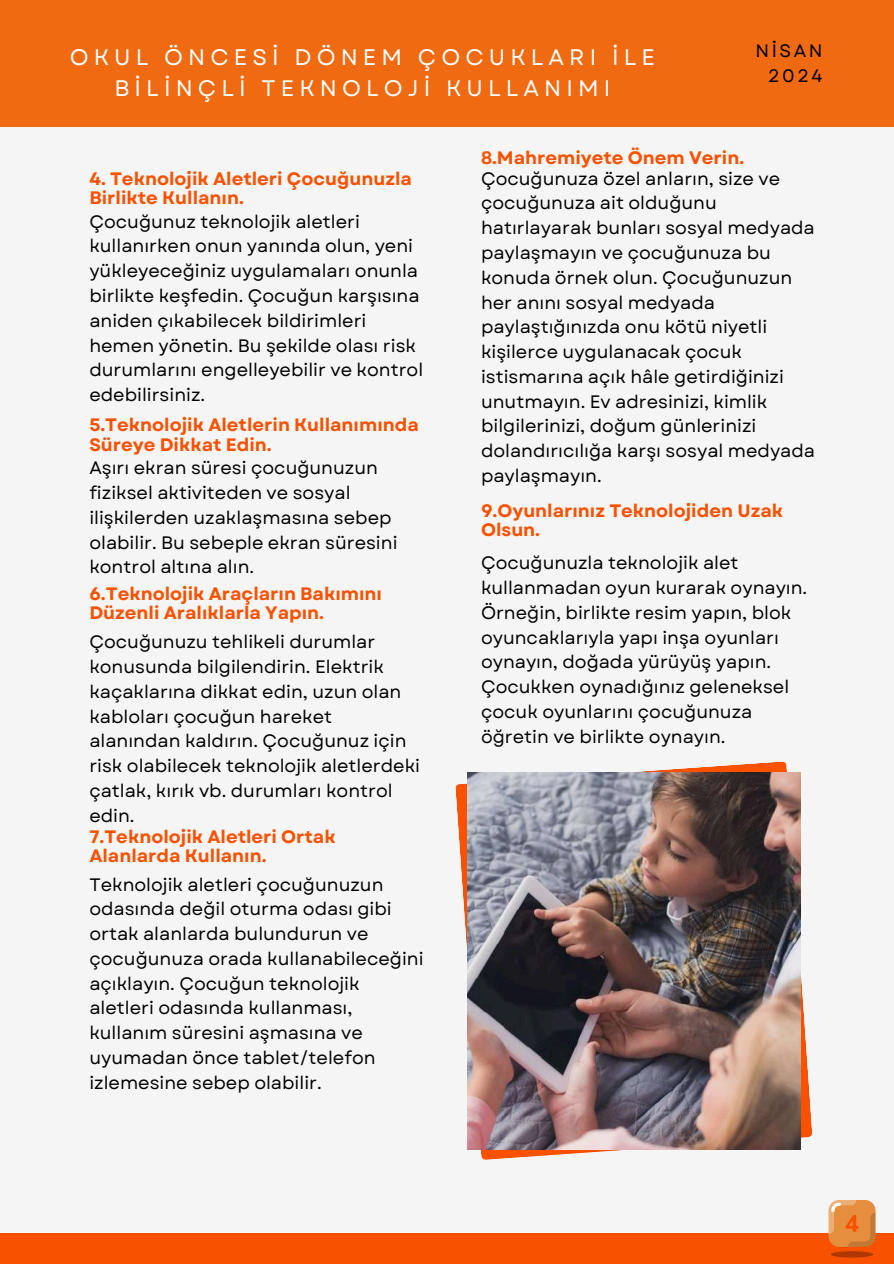
<style>
.page{position:relative;width:894px;height:1264px;background:#fff}
.page>*{position:absolute;margin:0;border:0;box-sizing:border-box;transform-origin:0 0}
.t1{font:22.5px/31.5px "Garet";letter-spacing:.225em;color:#fff;text-align:center}
.t2{font:18px/24.8px "Garet";color:#000}
.t3{font:700 18px/19.2px "Garet";color:#f85200}
.t4{font:18px/24.8px "Garet";letter-spacing:.14em;color:#000;text-align:right}
</style>
<div class="page">
<div style="left:0;top:0;width:893px;height:1263px;background:#f5f5f5"></div>
<svg style="left:455px;top:761px;width:357px;height:398px"></svg>
<img style="left:468px;top:772px;width:331px;height:377px">
<div style="left:0;top:0;width:893px;height:127px;background:#f06a11"></div>
<div style="left:0;top:1232px;width:893px;height:31px;background:#f85200"></div>
<svg style="left:828px;top:1200px;width:47px;height:57px;background:#e1833a"></svg>
<p class="t1" style="left:70px;top:41px;width:586px">OKUL ÖNCESİ DÖNEM ÇOCUKLARI İLE<br>BİLİNÇLİ TEKNOLOJİ KULLANIMI</p>
<p class="t4" style="left:755px;top:39px;width:68px">NİSAN<br>2024</p>
<p class="t3" style="left:89px;top:169px;width:324px">4. Teknolojik Aletleri Çocuğunuzla<br>Birlikte Kullanın.</p>
<p class="t2" style="left:89px;top:209px;width:335px">Çocuğunuz teknolojik aletleri kullanırken onun yanında olun, yeni yükleyeceğiniz uygulamaları onunla birlikte keşfedin. Çocuğun karşısına aniden çıkabilecek bildirimleri hemen yönetin. Bu şekilde olası risk durumlarını engelleyebilir ve kontrol edebilirsiniz.</p>
<p class="t3" style="left:89px;top:415px;width:331px">5.Teknolojik Aletlerin Kullanımında<br>Süreye Dikkat Edin.</p>
<p class="t2" style="left:89px;top:456px;width:307px">Aşırı ekran süresi çocuğunuzun fiziksel aktiviteden ve sosyal ilişkilerden uzaklaşmasına sebep olabilir. Bu sebeple ekran süresini kontrol altına alın.</p>
<p class="t3" style="left:89px;top:584px;width:294px">6.Teknolojik Araçların Bakımını<br>Düzenli Aralıklarla Yapın.</p>
<p class="t2" style="left:89px;top:629px;width:329px">Çocuğunuzu tehlikeli durumlar konusunda bilgilendirin. Elektrik kaçaklarına dikkat edin, uzun olan kabloları çocuğun hareket alanından kaldırın. Çocuğunuz için risk olabilecek teknolojik aletlerdeki çatlak, kırık vb. durumları kontrol edin.</p>
<p class="t3" style="left:89px;top:827px;width:248px">7.Teknolojik Aletleri Ortak<br>Alanlarda Kullanın.</p>
<p class="t2" style="left:89px;top:872px;width:333px">Teknolojik aletleri çocuğunuzun odasında değil oturma odası gibi ortak alanlarda bulundurun ve çocuğunuza orada kullanabileceğini açıklayın. Çocuğun teknolojik aletleri odasında kullanması, kullanım süresini aşmasına ve uyumadan önce tablet/telefon izlemesine sebep olabilir.</p>
<p class="t3" style="left:481px;top:148px;width:264px">8.Mahremiyete Önem Verin.</p>
<p class="t2" style="left:481px;top:166px;width:335px">Çocuğunuza özel anların, size ve çocuğunuza ait olduğunu hatırlayarak bunları sosyal medyada paylaşmayın ve çocuğunuza bu konuda örnek olun. Çocuğunuzun her anını sosyal medyada paylaştığınızda onu kötü niyetli kişilerce uygulanacak çocuk istismarına açık hâle getirdiğinizi unutmayın. Ev adresinizi, kimlik bilgilerinizi, doğum günlerinizi dolandırıcılığa karşı sosyal medyada paylaşmayın.</p>
<p class="t3" style="left:481px;top:501px;width:303px">9.Oyunlarınız Teknolojiden Uzak<br>Olsun.</p>
<p class="t2" style="left:481px;top:551px;width:327px">Çocuğunuzla teknolojik alet kullanmadan oyun kurarak oynayın.<br>Örneğin, birlikte resim yapın, blok oyuncaklarıyla yapı inşa oyunları oynayın, doğada yürüyüş yapın.<br>Çocukken oynadığınız geleneksel çocuk oyunlarını çocuğunuza öğretin ve birlikte oynayın.</p>
</div>
